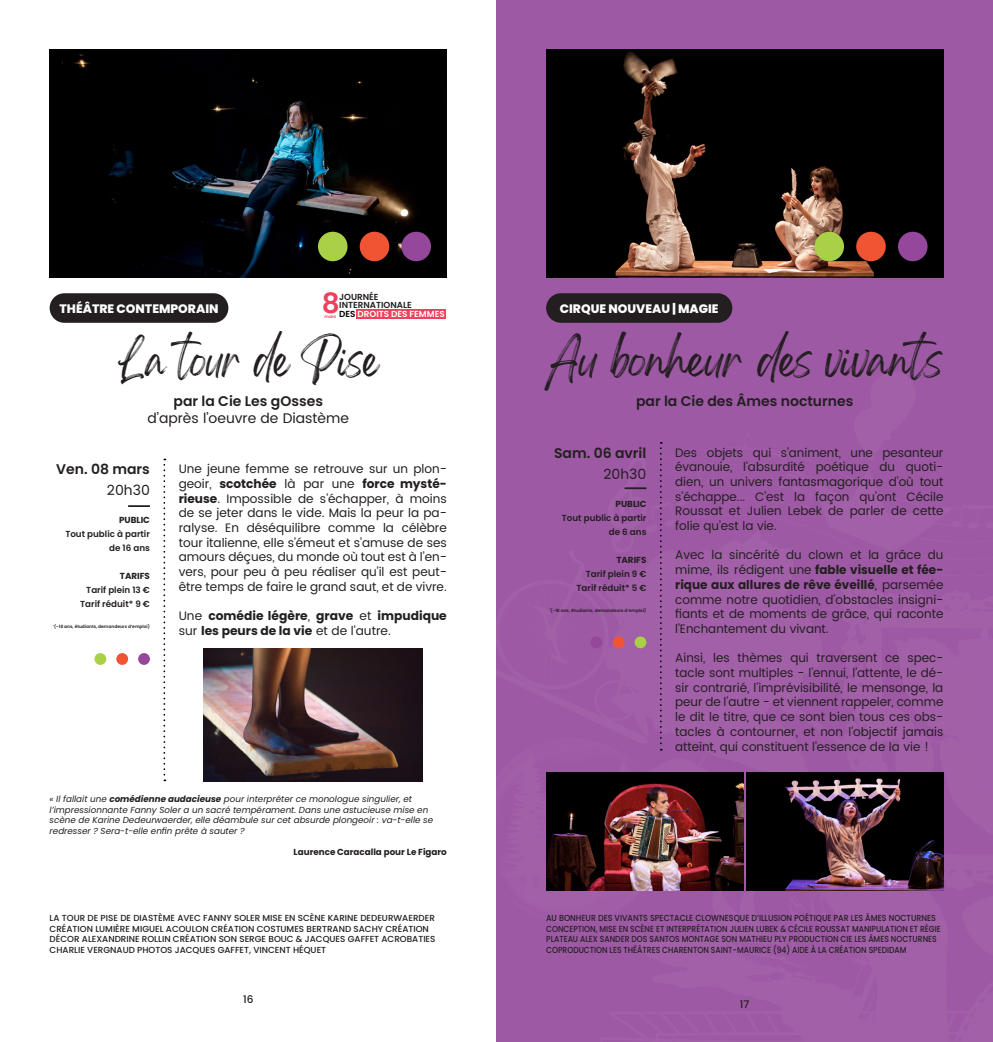
<style>
.page{position:relative;width:993px;height:1042px;background:#fff}
.page>*{position:absolute;margin:0;border:0;box-sizing:border-box;transform-origin:0 0}
.t1{font:35px "Gellatio Personal Use";color:#231f20;scale:.96 1}
.t2{font:35px "Gellatio Personal Use";color:#231f20;scale:.87 1}
.t3{font:600 28px "Poppins";color:#ee415c}
.t4{font:600 14px "Poppins";color:#231f20}
.t5{font:14px "Poppins";color:#231f20}
.t6{font:12.25px/14.7px "Poppins";color:#231f20;text-align:justify}
.t7{font:12.25px/14.7px "Poppins";color:#231f20}
.t8{font:800 12.25px "Poppins";color:#fff}
.t9{font:500 10.5px "Poppins";color:#231f20}
.t10{font:italic 8.75px/10.5px "Poppins";color:#231f20}
.t11{font:500 8.75px/10.5px "Poppins";color:#231f20}
.t12{font:500 8.75px/10.5px "Poppins";color:#231f20;scale:.87 1}
.t13{font:600 8.75px/14px "Poppins";color:#231f20;text-align:right}
.t14{font:500 8.75px "Poppins";color:#231f20;scale:.9 1}
.t15{font:8.75px "Poppins";color:#231f20}
.t16{font:600 8.75px "Poppins";color:#fff}
.t17{font:600 4.38px "Poppins";color:#231f20}
.t18{font:600 4.38px "Poppins";color:#ee415c}
.s1{color:#000001}
.s2{font-style:inherit}
.s3{font-weight:700}
</style>
<div class="page">
<div style="left:496px;top:0;width:496px;height:1042px;background:#9e59a5"></div>
<img style="left:50px;top:50px;width:396px;height:228px">
<div style="left:318px;top:232px;width:29px;height:29px;background:#a9d046;border-radius:50%"></div>
<div style="left:359px;top:232px;width:30px;height:29px;background:#f05433;border-radius:50%"></div>
<div style="left:401px;top:232px;width:30px;height:29px;background:#94479b;border-radius:50%"></div>
<div style="left:50px;top:293px;width:178px;height:30px;background:#231f20;border-radius:15px"></div>
<svg style="left:163px;top:458px;width:2px;height:323px"></svg>
<hr style="left:128px;top:505px;width:22px;height:2px;background:#231f20">
<div style="left:94px;top:653px;width:12px;height:12px;background:#a9d046;border-radius:50%"></div>
<div style="left:116px;top:653px;width:12px;height:12px;background:#f05433;border-radius:50%"></div>
<div style="left:138px;top:653px;width:12px;height:12px;background:#94479b;border-radius:50%"></div>
<img style="left:546px;top:50px;width:397px;height:228px">
<div style="left:814px;top:232px;width:29px;height:29px;background:#a9d046;border-radius:50%"></div>
<div style="left:855px;top:232px;width:30px;height:29px;background:#f05433;border-radius:50%"></div>
<div style="left:897px;top:232px;width:30px;height:29px;background:#94479b;border-radius:50%"></div>
<div style="left:546px;top:293px;width:186px;height:30px;background:#231f20;border-radius:15px"></div>
<svg style="left:660px;top:442px;width:1px;height:308px"></svg>
<hr style="left:624px;top:487px;width:22px;height:2px;background:#231f20">
<div style="left:634px;top:636px;width:12px;height:12px;background:#a9d046;border-radius:50%"></div>
<div style="left:612px;top:636px;width:12px;height:12px;background:#f05433;border-radius:50%"></div>
<div style="left:590px;top:636px;width:12px;height:12px;background:#94479b;border-radius:50%"></div>
<img style="left:546px;top:772px;width:197px;height:118px">
<img style="left:746px;top:772px;width:197px;height:118px">
<img style="left:203px;top:648px;width:219px;height:133px">
<div style="left:356px;top:309px;width:89px;height:10px;background:#ee415c"></div>
<p class="t13" style="left:339px;top:290px;width:41px">JOURNÉE</p>
<p class="t13" style="left:339px;top:298px;width:74px">INTERNATIONALE</p>
<p class="t3" style="left:321px;top:287px;width:20px">8</p>
<p class="t18" style="left:324px;top:314px;width:13px">mars</p>
<p class="t16" style="left:339px;top:309px;width:107px"><span class="s1">DES</span> DROITS DES FEMMES</p>
<p class="t8" style="left:60px;top:301px;width:160px">THÉÂTRE CONTEMPORAIN</p>
<p class="t2" style="left:118px;top:352px;width:300px">La tour de Pise</p>
<p class="t4" style="left:173px;top:392px;width:151px">par la Cie Les gOsses</p>
<p class="t5" style="left:147px;top:408px;width:203px">d’après l’oeuvre de Diastème</p>
<p class="t4" style="left:56px;top:461px;width:95px">Ven. 08 mars</p>
<p class="t5" style="left:107px;top:480px;width:44px">20h30</p>
<p class="t15" style="left:119px;top:515px;width:32px">PUBLIC</p>
<p class="t13" style="left:65px;top:527px;width:86px">Tout public à partir de 16 ans</p>
<p class="t15" style="left:120px;top:571px;width:32px">TARIFS</p>
<p class="t13" style="left:86px;top:583px;width:65px">Tarif plein 13 €</p>
<p class="t13" style="left:80px;top:597px;width:71px">Tarif réduit* 9 €</p>
<p class="t17" style="left:53px;top:624px;width:99px"><sup>*</sup>(-18 ans, étudiants, demandeurs d’emploi)</p>
<p class="t6" style="left:179px;top:462px;width:269px">Une jeune femme se retrouve sur un plon&shy;geoir, <span class="s2">scotchée</span> là par une <span class="s2">force mysté&shy;rieuse</span>. Impossible de s’échapper, à moins de se jeter dans le vide. Mais la peur la pa&shy;ralyse. En déséquilibre comme la célèbre tour italienne, elle s’émeut et s’amuse de ses amours déçues, du monde où tout est à l’en&shy;vers, pour peu à peu réaliser qu’il est peut&shy;être temps de faire le grand saut, et de vivre.</p>
<p class="t7" style="left:179px;top:608px;width:269px"><span class="s2">Une</span> comédie légère<span class="s2">,</span> grave <span class="s2">et</span> impudique <span class="s2">sur</span> les peurs de la vie <span class="s2">et de l’autre.</span></p>
<p class="t10" style="left:50px;top:794px;width:385px">« Il fallait une <span class="s3">comédienne audacieuse</span> pour interpréter ce monologue singulier, et l’impressionnante Fanny Soler a un sacré tempérament. Dans une astucieuse mise en scène de Karine Dedeurwaerder, elle déambule sur cet absurde plongeoir : va-t-elle se redresser ? Sera-t-elle enfin prête à sauter ?</p>
<p class="t15" style="left:293px;top:846px;width:155px">Laurence Caracalla pour Le Figaro</p>
<p class="t11" style="left:50px;top:913px;width:387px">LA TOUR DE PISE DE DIASTÈME AVEC FANNY SOLER MISE EN SCÈNE KARINE DEDEURWAERDER CRÉATION LUMIÈRE MIGUEL ACOULON CRÉATION COSTUMES BERTRAND SACHY CRÉATION DÉCOR ALEXANDRINE ROLLIN CRÉATION SON SERGE BOUC &amp; JACQUES GAFFET ACROBATIES CHARLIE VERGNAUD PHOTOS JACQUES GAFFET, VINCENT HÉQUET</p>
<p class="t9" style="left:243px;top:993px;width:12px">16</p>
<p class="t8" style="left:559px;top:301px;width:160px">CIRQUE NOUVEAU | MAGIE</p>
<p class="t1" style="left:546px;top:352px;width:415px">Au bonheur des vivants</p>
<p class="t4" style="left:636px;top:392px;width:219px">par la Cie des Âmes nocturnes</p>
<p class="t4" style="left:554px;top:444px;width:94px">Sam. 06 avril</p>
<p class="t5" style="left:603px;top:463px;width:44px">20h30</p>
<p class="t15" style="left:615px;top:498px;width:32px">PUBLIC</p>
<p class="t13" style="left:561px;top:510px;width:86px">Tout public à partir de 6 ans</p>
<p class="t15" style="left:616px;top:554px;width:32px">TARIFS</p>
<p class="t13" style="left:585px;top:566px;width:62px">Tarif plein 9 €</p>
<p class="t13" style="left:576px;top:580px;width:71px">Tarif réduit* 5 €</p>
<p class="t17" style="left:549px;top:607px;width:99px"><sup>*</sup>(-18 ans, étudiants, demandeurs d’emploi)</p>
<p class="t6" style="left:675px;top:445px;width:269px">Des objets qui s’animent, une pesanteur évanouie, l’absurdité poétique du quoti&shy;dien, un univers fantasmagorique d’où tout s’échappe... C’est la façon qu’ont Cécile Roussat et Julien Lebek de parler de cette folie qu’est la vie.</p>
<p class="t6" style="left:675px;top:548px;width:269px">Avec la sincérité du clown et la grâce du mime, ils rédigent une <span class="s2">fable visuelle et fée&shy;rique aux allures de rêve éveillé</span>, parsemée comme notre quotidien, d’obstacles insigni&shy;fiants et de moments de grâce, qui raconte l’Enchantement du vivant.</p>
<p class="t6" style="left:675px;top:651px;width:269px">Ainsi, les thèmes qui traversent ce spec&shy;tacle sont multiples - l’ennui, l’attente, le dé&shy;sir contrarié, l’imprévisibilité, le mensonge, la peur de l’autre - et viennent rappeler, comme le dit le titre, que ce sont bien tous ces obs&shy;tacles à contourner, et non l’objectif jamais atteint, qui constituent l’essence de la vie !</p>
<p class="t14" style="left:546px;top:913px;width:434px">AU BONHEUR DES VIVANTS SPECTACLE CLOWNESQUE D’ILLUSION POÉTIQUE PAR LES ÂMES NOCTURNES</p>
<p class="t12" style="left:546px;top:923px;width:455px">CONCEPTION, MISE EN SCÈNE ET INTERPRÉTATION JULIEN LUBEK &amp; CÉCILE ROUSSAT MANIPULATION ET RÉGIE<br>PLATEAU ALEX SANDER DOS SANTOS MONTAGE SON MATHIEU PLY PRODUCTION CIE LES ÂMES NOCTURNES<br>COPRODUCTION LES THÉÂTRES CHARENTON SAINT-MAURICE (94) AIDE À LA CRÉATION SPEDIDAM</p>
<p class="t9" style="left:739px;top:998px;width:11px">17</p>
</div>
